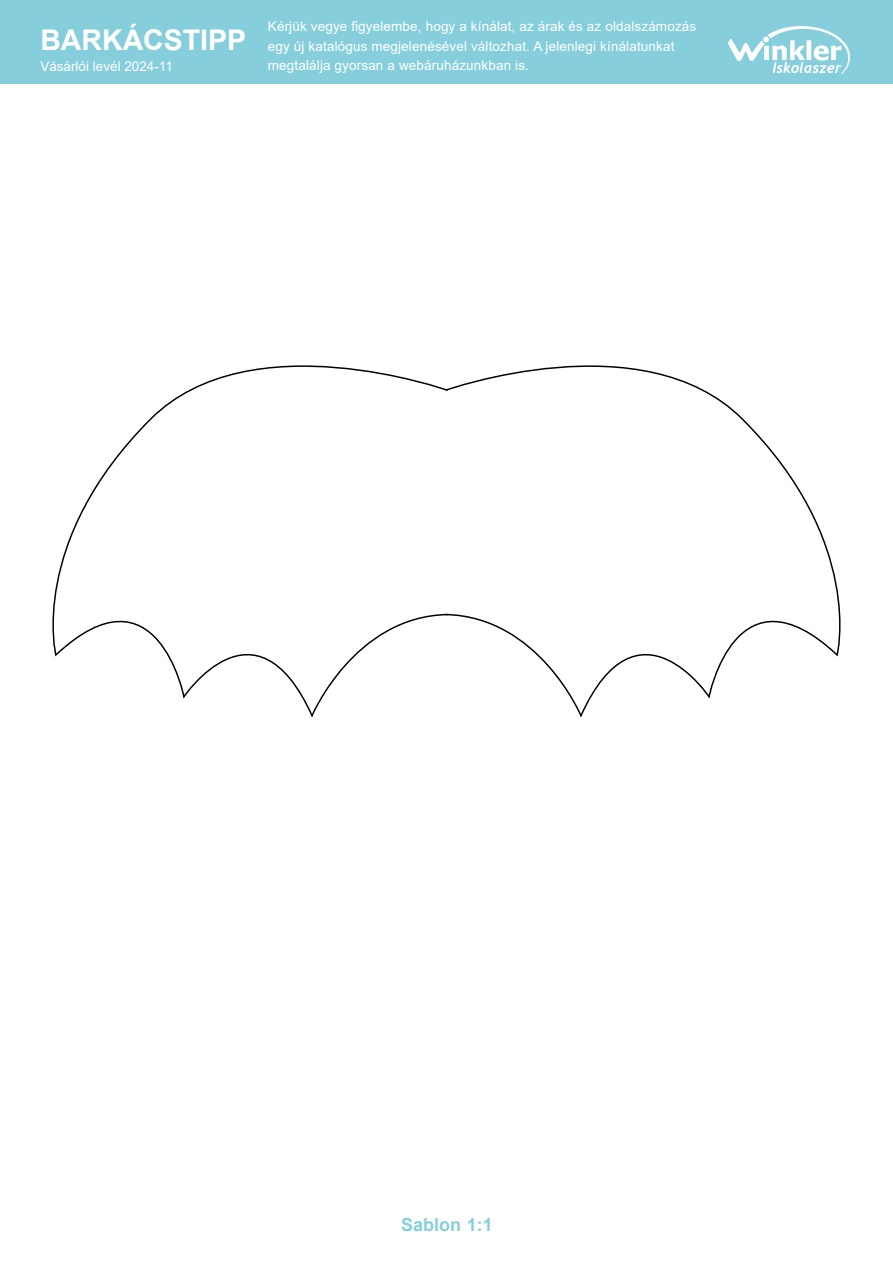
<style>
.page{position:relative;width:893px;height:1263px;background:#fff}
.page>*{position:absolute;margin:0;border:0;box-sizing:border-box;transform-origin:0 0}
.t1{font:700 28.5px "Arial";color:#fff}
.t2{font:700 18px "Arial";color:#87cedc}
.t3{font:13.5px/19.5px "Arial";letter-spacing:.01em;color:#fff}
</style>
<div class="page">
<div style="left:0;top:0;width:893px;height:84px;background:#87cedc"></div>
<img style="left:728px;top:27px;width:122px;height:47px">
<svg style="left:449px;top:365px;width:392px;height:353px"></svg>
<svg style="left:52px;top:365px;width:397px;height:353px"></svg>
<h1 class="t1" style="left:40px;top:20px;width:207px">BARKÁCSTIPP</h1>
<p class="t3" style="left:40px;top:56px;width:134px">Vásárlói levél 2024-11</p>
<p class="t3" style="left:268px;top:17px;width:430px">Kérjük vegye figyelembe, hogy a kínálat, az árak és az oldalszámozás egy új katalógus megjelenésével változhat. A jelenlegi kínálatunkat megtalálja gyorsan a webáruházunkban is.</p>
<h2 class="t2" style="left:401px;top:1212px;width:93px">Sablon 1:1</h2>
</div>
